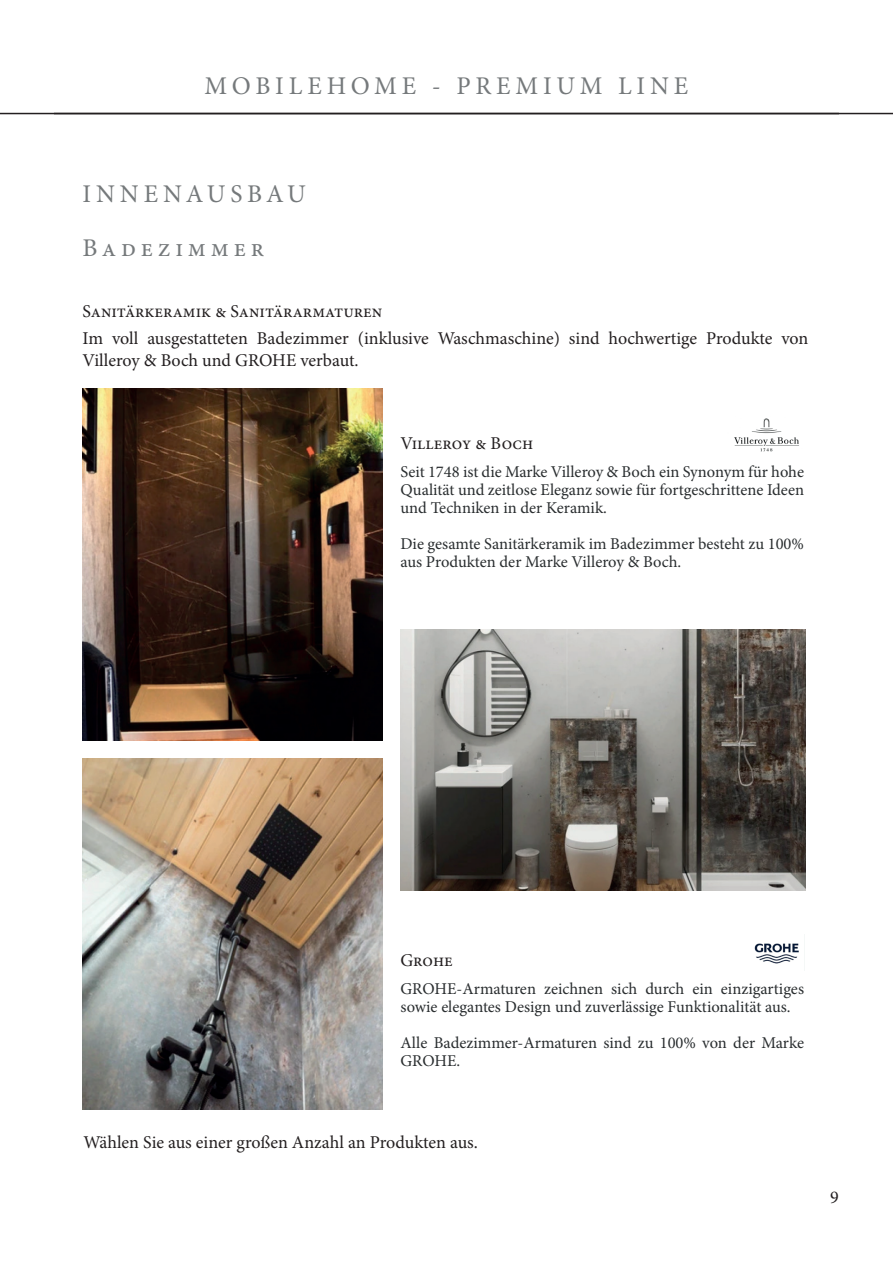
<style>
.page{position:relative;width:893px;height:1263px;background:#fff}
.page>*{position:absolute;margin:0;border:0;box-sizing:border-box;transform-origin:0 0}
.t1{font:25.5px "Minion Pro";letter-spacing:.19em;color:#75797b}
.t2{font:18px/21.6px "Minion Pro";color:#231f20}
.t3{font:16.5px/18px "Minion Pro";color:#292d2f}
</style>
<div class="page">
<hr style="left:0;top:113px;width:893px;height:1px;background:#231f20">
<img style="left:83px;top:389px;width:300px;height:351px">
<img style="left:83px;top:758px;width:300px;height:352px">
<img style="left:400px;top:629px;width:405px;height:262px">
<img style="left:734px;top:418px;width:65px;height:34px">
<img style="left:754px;top:943px;width:45px;height:21px">
<p class="t1" style="left:205px;top:68px;width:485px">MOBILEHOME - PREMIUM LINE</p>
<p class="t1" style="left:83px;top:176px;width:225px">INNENAUSBAU</p>
<p class="t1" style="left:83px;top:231px;width:183px">Badezimmer</p>
<p class="t2" style="left:83px;top:300px;width:301px">Sanitärkeramik &amp; Sanitärarmaturen</p>
<p class="t2" style="left:83px;top:328px;width:727px">Im voll ausgestatteten Badezimmer (inklusive Waschmaschine) sind hochwertige Produkte von<br>Villeroy &amp; Boch und GROHE verbaut.</p>
<p class="t2" style="left:400px;top:432px;width:134px">Villeroy &amp; Boch</p>
<p class="t3" style="left:400px;top:463px;width:405px;text-align:justify">Seit 1748 ist die Marke Villeroy &amp; Boch ein Synonym für hohe Qualität und zeitlose Eleganz sowie für fortgeschrittene Ideen und Techniken in der Keramik.</p>
<p class="t3" style="left:400px;top:535px;width:405px">Die gesamte Sanitärkeramik im Badezimmer besteht zu 100% aus Produkten der Marke Villeroy &amp; Boch.</p>
<p class="t2" style="left:400px;top:949px;width:54px">Grohe</p>
<p class="t3" style="left:400px;top:980px;width:405px">GROHE-Armaturen zeichnen sich durch ein einzigartiges sowie elegantes Design und zuverlässige Funktionalität aus.</p>
<p class="t3" style="left:400px;top:1034px;width:405px">Alle Badezimmer-Armaturen sind zu 100% von der Marke<br>GROHE.</p>
<p class="t2" style="left:83px;top:1131px;width:396px">Wählen Sie aus einer großen Anzahl an Produkten aus.</p>
<p class="t2" style="left:830px;top:1186px;width:10px">9</p>
</div>
